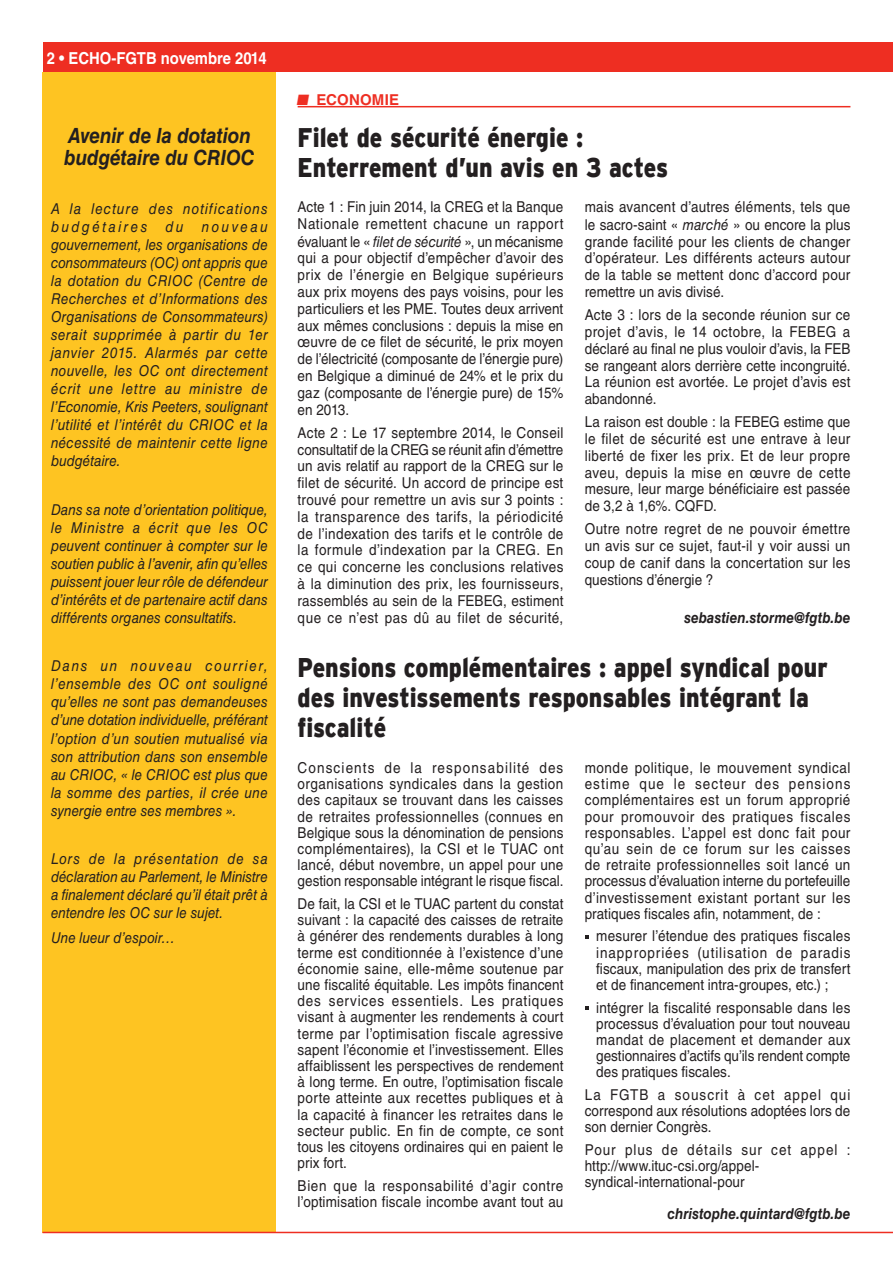
<style>
.page{position:relative;width:893px;height:1263px;background:#fff}
.page>*{position:absolute;margin:0;border:0;box-sizing:border-box;transform-origin:0 0}
.TITEL_18_20{font:900 27px/30px "Interstate";color:#231f20;scale:.85 1}
.KADERTEKST_10_12{font:italic 700 21px/22.5px "Helvetica LT Std";letter-spacing:-.005em;color:#231f20;scale:.9 1}
.t1{font:700 16.5px "Helvetica LT Std";color:#fff;scale:.9 1}
.BODY_ECHO_10_12{font:15px/16.2px "Helvetica LT Std";letter-spacing:.005em;color:#231f20;text-align:justify;scale:.9 1}
.KADERTEKST_10_12-2{font:italic 15px/18px "Helvetica LT Std";color:#231f20;text-align:justify;scale:.9 1}
.BODY_ECHO_10_12-2{font:italic 700 15px "Helvetica LT Std";letter-spacing:.005em;color:#231f20;scale:.9 1}
.t2{font:700 15px "Helvetica LT Std";letter-spacing:.01em;color:#ee2e22}
.s1{font-style:italic}
</style>
<div class="page">
<div style="left:43px;top:43px;width:850px;height:29px;background:#ee2e22"></div>
<div style="left:43px;top:72px;width:233px;height:1161px;background:#fec422"></div>
<hr style="left:43px;top:1232px;width:850px;height:1px;background:#ee2e22">
<hr style="left:298px;top:106px;width:552px;height:1px;background:#ee2e22">
<svg style="left:585px;top:935px;width:3px;height:4px"></svg>
<svg style="left:585px;top:1006px;width:3px;height:4px"></svg>
<p class="t1" style="left:47px;top:48px;width:246px">2 • ECHO-FGTB novembre 2014</p>
<p class="KADERTEKST_10_12" style="left:64px;top:124px;width:213px">Avenir de la dotation budgétaire du CRIOC</p>
<p class="KADERTEKST_10_12-2" style="left:51px;top:200px;width:242px">A la lecture des notifications budgétaires du nouveau gouvernement, les organisations de consommateurs (OC) ont appris que la dotation du CRIOC (Centre de Recherches et d’Informations des Organisations de Consommateurs) serait supprimée à partir du 1er janvier 2015. Alarmés par cette nouvelle, les OC ont directement écrit une lettre au ministre de l’Economie, Kris Peeters, soulignant l’utilité et l’intérêt du CRIOC et la nécessité de maintenir cette ligne budgétaire.</p>
<p class="KADERTEKST_10_12-2" style="left:51px;top:500px;width:242px">Dans sa note d’orientation politique, le Ministre a écrit que les OC peuvent continuer à compter sur le soutien public à l’avenir, afin qu’elles puissent jouer leur rôle de défendeur d’intérêts et de partenaire actif dans différents organes consultatifs.</p>
<p class="KADERTEKST_10_12-2" style="left:51px;top:657px;width:242px">Dans un nouveau courrier, l’ensemble des OC ont souligné qu’elles ne sont pas demandeuses d’une dotation individuelle, préférant l’option d’un soutien mutualisé via son attribution dans son ensemble au CRIOC, « le CRIOC est plus que la somme des parties, il crée une synergie entre ses membres ».</p>
<p class="KADERTEKST_10_12-2" style="left:51px;top:850px;width:242px">Lors de la présentation de sa déclaration au Parlement, le Ministre a finalement déclaré qu’il était prêt à entendre les OC sur le sujet.</p>
<p class="KADERTEKST_10_12-2" style="left:51px;top:928px;width:139px">Une lueur d’espoir…</p>
<p class="t2" style="left:297px;top:90px;width:104px">■ ECONOMIE</p>
<p class="TITEL_18_20" style="left:298px;top:122px;width:338px">Filet de sécurité énergie :</p>
<p class="TITEL_18_20" style="left:298px;top:152px;width:437px">Enterrement d’un avis en 3 actes</p>
<p class="BODY_ECHO_10_12" style="left:298px;top:198px;width:297px;line-height:17px">Acte 1 : Fin juin 2014, la CREG et la Banque Nationale remettent chacune un rapport évaluant le « <span class="s1">filet de sécurité</span> », un mécanisme qui a pour objectif d’empêcher d’avoir des prix de l’énergie en Belgique supérieurs aux prix moyens des pays voisins, pour les particuliers et les PME. Toutes deux arrivent aux mêmes conclusions : depuis la mise en œuvre de ce filet de sécurité, le prix moyen de l’électricité (composante de l’énergie pure) en Belgique a diminué de 24% et le prix du gaz (composante de l’énergie pure) de 15% en 2013.</p>
<p class="BODY_ECHO_10_12" style="left:298px;top:424px;width:297px;line-height:16.8px">Acte 2 : Le 17 septembre 2014, le Conseil consultatif de la CREG se réunit afin d’émettre un avis relatif au rapport de la CREG sur le filet de sécurité. Un accord de principe est trouvé pour remettre un avis sur 3 points : la transparence des tarifs, la périodicité de l’indexation des tarifs et le contrôle de la formule d’indexation par la CREG. En ce qui concerne les conclusions relatives à la diminution des prix, les fournisseurs, rassemblés au sein de la FEBEG, estiment que ce n’est pas dû au filet de sécurité,</p>
<p class="BODY_ECHO_10_12" style="left:585px;top:198px;width:297px;line-height:17.1px">mais avancent d’autres éléments, tels que le sacro-saint « <span class="s1">marché</span> » ou encore la plus grande facilité pour les clients de changer d’opérateur. Les différents acteurs autour de la table se mettent donc d’accord pour remettre un avis divisé.</p>
<p class="BODY_ECHO_10_12" style="left:585px;top:306px;width:297px;line-height:16.8px">Acte 3 : lors de la seconde réunion sur ce projet d’avis, le 14 octobre, la FEBEG a déclaré au final ne plus vouloir d’avis, la FEB se rangeant alors derrière cette incongruité.<br>La réunion est avortée. Le projet d’avis est abandonné.</p>
<p class="BODY_ECHO_10_12" style="left:585px;top:414px;width:297px;line-height:16.8px">La raison est double : la FEBEG estime que le filet de sécurité est une entrave à leur liberté de fixer les prix. Et de leur propre aveu, depuis la mise en œuvre de cette mesure, leur marge bénéficiaire est passée de 3,2 à 1,6%. CQFD.</p>
<p class="BODY_ECHO_10_12" style="left:585px;top:521px;width:297px;line-height:16.8px">Outre notre regret de ne pouvoir émettre un avis sur ce sujet, faut-il y voir aussi un coup de canif dans la concertation sur les questions d’énergie ?</p>
<p class="BODY_ECHO_10_12-2" style="left:684px;top:609px;width:186px">sebastien.storme@fgtb.be</p>
<p class="TITEL_18_20" style="left:298px;top:652px;width:625px">Pensions complémentaires : appel syndical pour des investissements responsables intégrant la fiscalité</p>
<p class="BODY_ECHO_10_12" style="left:298px;top:760px;width:297px">Conscients de la responsabilité des organisations syndicales dans la gestion des capitaux se trouvant dans les caisses de retraites professionnelles (connues en Belgique sous la dénomination de pensions complémentaires), la CSI et le TUAC ont lancé, début novembre, un appel pour une gestion responsable intégrant le risque fiscal.</p>
<p class="BODY_ECHO_10_12" style="left:298px;top:896px;width:297px">De fait, la CSI et le TUAC partent du constat suivant : la capacité des caisses de retraite à générer des rendements durables à long terme est conditionnée à l’existence d’une économie saine, elle-même soutenue par une fiscalité équitable. Les impôts financent des services essentiels. Les pratiques visant à augmenter les rendements à court terme par l’optimisation fiscale agressive sapent l’économie et l’investissement. Elles affaiblissent les perspectives de rendement à long terme. En outre, l’optimisation fiscale porte atteinte aux recettes publiques et à la capacité à financer les retraites dans le secteur public. En fin de compte, ce sont tous les citoyens ordinaires qui en paient le prix fort.</p>
<p class="BODY_ECHO_10_12" style="left:298px;top:1177px;width:297px">Bien que la responsabilité d’agir contre l’optimisation fiscale incombe avant tout au</p>
<p class="BODY_ECHO_10_12" style="left:585px;top:760px;width:297px">monde politique, le mouvement syndical estime que le secteur des pensions complémentaires est un forum approprié pour promouvoir des pratiques fiscales responsables. L’appel est donc fait pour qu’au sein de ce forum sur les caisses de retraite professionnelles soit lancé un processus d’évaluation interne du portefeuille d’investissement existant portant sur les pratiques fiscales afin, notamment, de :</p>
<p class="BODY_ECHO_10_12" style="left:596px;top:928px;width:284px">mesurer l’étendue des pratiques fiscales inappropriées (utilisation de paradis fiscaux, manipulation des prix de transfert et de financement intra-groupes, etc.) ;</p>
<p class="BODY_ECHO_10_12" style="left:596px;top:999px;width:284px">intégrer la fiscalité responsable dans les processus d’évaluation pour tout nouveau mandat de placement et demander aux gestionnaires d’actifs qu’ils rendent compte des pratiques fiscales.</p>
<p class="BODY_ECHO_10_12" style="left:585px;top:1086px;width:297px">La FGTB a souscrit à cet appel qui correspond aux résolutions adoptées lors de son dernier Congrès.</p>
<p class="BODY_ECHO_10_12" style="left:585px;top:1141px;width:297px;text-align:left">Pour plus de détails sur cet appel : http://www.ituc-csi.org/appel&shy;syndical-international-pour</p>
<p class="BODY_ECHO_10_12-2" style="left:667px;top:1204px;width:205px">christophe.quintard@fgtb.be</p>
</div>
